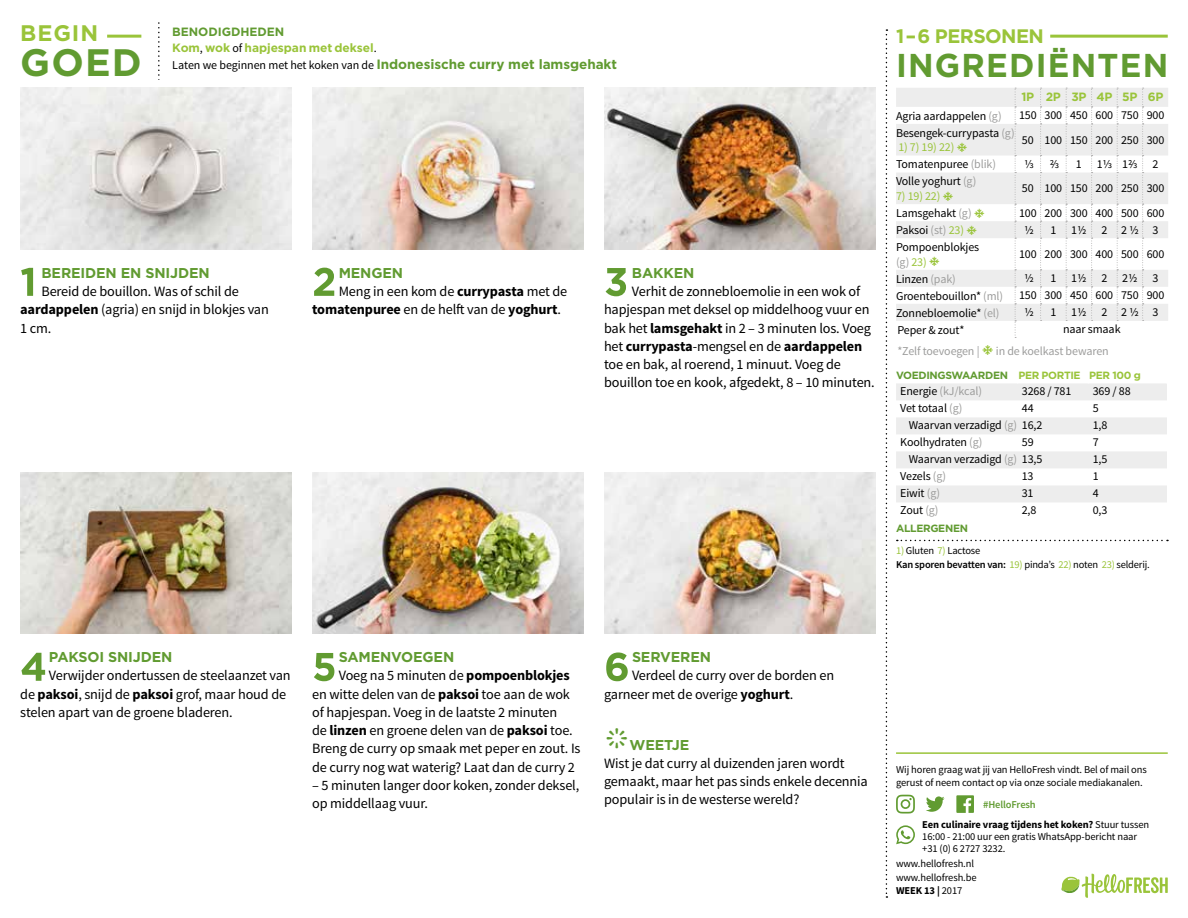
<style>
.page{position:relative;width:1188px;height:918px;background:#fff}
.page>*{position:absolute;margin:0;border:0;box-sizing:border-box;transform-origin:0 0}
.t1{font:700 38.25px "Gotham";color:#619b31}
.t2{font:700 33px "Gotham";letter-spacing:.035em;color:#619b31}
.t3{font:700 22.5px "Gotham";letter-spacing:.04em;color:#9ac43a}
.t4{font:700 19.5px "Gotham";letter-spacing:-.03em;color:#9ac43a}
.t5{font:14.25px/18.3px "Source Sans Pro";letter-spacing:-.01em;color:#000}
.t6{font:700 14.25px "Gotham";letter-spacing:-.01em;color:#619b31}
.t7{font:12px/14.7px "Source Sans Pro";letter-spacing:-.01em;color:#000}
.t8{font:12px "Source Sans Pro";letter-spacing:-.01em;color:#9d9d9c}
.t9{font:700 12px/15.6px "Gotham";letter-spacing:-.005em;color:#9ac43a}
.t10{font:12px "Source Sans Pro";color:#9ac43a}
.t11{font:700 12px "Gotham";letter-spacing:-.03em;color:#9ac43a}
.t12{font:10.5px/13.5px "Source Sans Pro";letter-spacing:-.01em;color:#000}
.t13{font:700 10.5px/20.2px "Source Sans Pro";letter-spacing:-.01em;color:#000}
.t14{font:700 10.5px "Gotham";letter-spacing:-.035em;color:#9ac43a}
.t15{font:700 10.5px "Gotham";letter-spacing:-.03em;color:#619b31}
.s1{color:#619b31}
.s2{font-family:"Source Sans Pro";font-weight:400;color:#000}
.s3{font-family:"Gotham";font-weight:700;font-size:13.5px;color:#619b31}
.s4{font-weight:700}
.s5{color:#9d9d9c}
.s6{color:#9ac43a}
.s7{color:#000}
.s8{font-weight:600}
.s9{font-weight:600;color:#619b31}
.s10{font-weight:400}
</style>
<div class="page">
<svg style="left:886px;top:29px;width:1px;height:869px"></svg>
<hr style="left:1050px;top:35px;width:118px;height:3px;background:#9ac43a">
<hr style="left:107px;top:35px;width:34px;height:3px;background:#9ac43a">
<svg style="left:21px;top:268px;width:12px;height:28px"></svg>
<svg style="left:21px;top:653px;width:24px;height:28px"></svg>
<svg style="left:314px;top:268px;width:20px;height:28px"></svg>
<svg style="left:314px;top:653px;width:20px;height:28px"></svg>
<svg style="left:606px;top:268px;width:20px;height:28px"></svg>
<svg style="left:606px;top:652px;width:22px;height:29px"></svg>
<svg style="left:896px;top:795px;width:19px;height:19px"></svg>
<svg style="left:926px;top:796px;width:19px;height:16px"></svg>
<svg style="left:956px;top:795px;width:18px;height:18px"></svg>
<svg style="left:896px;top:825px;width:19px;height:19px"></svg>
<svg style="left:1061px;top:874px;width:107px;height:24px"></svg>
<hr style="left:896px;top:752px;width:272px;height:2px;background:#9ac43a">
<svg style="left:896px;top:383px;width:271px;height:119px"></svg>
<svg style="left:897px;top:540px;width:271px;height:1px"></svg>
<img style="left:20px;top:88px;width:272px;height:162px">
<img style="left:312px;top:88px;width:272px;height:162px">
<img style="left:604px;top:88px;width:272px;height:162px">
<img style="left:20px;top:472px;width:272px;height:162px">
<img style="left:312px;top:472px;width:272px;height:162px">
<img style="left:604px;top:472px;width:272px;height:162px">
<svg style="left:158px;top:22px;width:718px;height:66px"></svg>
<svg style="left:896px;top:88px;width:272px;height:250px"></svg>
<h3 class="t3" style="left:20px;top:18px;width:79px">BEGIN</h3>
<h1 class="t1" style="left:20px;top:37px;width:123px">GOED</h1>
<p class="t9" style="left:172px;top:24px;width:206px"><span class="s1">BENODIGDHEDEN<br></span>Kom<span class="s2">,</span> wok <span class="s2">of</span> hapjespan met deksel<span class="s2">.</span></p>
<p class="t7" style="left:172px;top:58px;width:446px">Laten we beginnen met het koken van de <span class="s3">Indonesische curry met lamsgehakt</span></p>
<p class="t6" style="left:41px;top:263px;width:170px">BEREIDEN EN SNIJDEN</p>
<p class="t5" style="left:20px;top:283px;width:250px;text-indent:21px">Bereid de bouillon. Was of schil de <span class="s4">aardappelen</span> (agria) en snijd in blokjes van<br>1 cm.</p>
<p class="t6" style="left:339px;top:263px;width:66px">MENGEN</p>
<p class="t5" style="left:312px;top:283px;width:257px;text-indent:27px">Meng in een kom de <span class="s4">currypasta</span> met de <span class="s4">tomatenpuree</span> en de helft van de <span class="s4">yoghurt</span>.</p>
<p class="t6" style="left:632px;top:263px;width:64px">BAKKEN</p>
<p class="t5" style="left:604px;top:283px;width:272px;text-indent:28px">Verhit de zonnebloemolie in een wok of hapjespan met deksel op middelhoog vuur en bak het <span class="s4">lamsgehakt</span> in 2 – 3 minuten los. Voeg het <span class="s4">currypasta</span>-mengsel en de <span class="s4">aardappelen </span>toe en bak, al roerend, 1 minuut. Voeg de bouillon toe en kook, afgedekt, 8 – 10 minuten.</p>
<h3 class="t4" style="left:896px;top:23px;width:149px">1 – 6 PERSONEN</h3>
<h2 class="t2" style="left:896px;top:44px;width:274px">INGREDIËNTEN</h2>
<p class="t11" style="left:1022px;top:89px;width:143px">1P 2P 3P 4P 5P 6P</p>
<p class="t7" style="left:896px;top:109px;width:107px">Agria aardappelen <span class="s5">(g)</span></p>
<p class="t7" style="left:1019px;top:108px;width:147px">150 300 450 600 750 900</p>
<p class="t7" style="left:896px;top:126px;width:120px">Besengek-currypasta <span class="s5">(g)</span></p>
<p class="t10" style="left:898px;top:140px;width:58px">1) 7) 19) 22)</p>
<p class="t7" style="left:1022px;top:133px;width:144px">50 100 150 200 250 300</p>
<p class="t7" style="left:896px;top:157px;width:101px">Tomatenpuree <span class="s5">(blik)</span></p>
<p class="t7" style="left:1024px;top:157px;width:11px">1/3</p>
<p class="t7" style="left:1050px;top:157px;width:11px">2/3</p>
<p class="t7" style="left:1076px;top:157px;width:63px">1 11/3 12/3</p>
<p class="t7" style="left:1153px;top:157px;width:7px">2</p>
<p class="t7" style="left:896px;top:174px;width:82px">Volle yoghurt <span class="s5">(g)</span></p>
<p class="t10" style="left:896px;top:188px;width:46px">7) 19) 22)</p>
<p class="t7" style="left:1022px;top:181px;width:144px">50 100 150 200 250 300</p>
<p class="t7" style="left:896px;top:206px;width:77px">Lamsgehakt <span class="s5">(g)</span></p>
<p class="t7" style="left:1019px;top:206px;width:147px">100 200 300 400 500 600</p>
<p class="t7" style="left:896px;top:223px;width:69px">Paksoi <span class="s5">(st)</span> <span class="s6">23)</span></p>
<p class="t7" style="left:1024px;top:223px;width:11px">1/2</p>
<p class="t7" style="left:1050px;top:223px;width:110px">1 11/2 2 2 1/2 3</p>
<p class="t7" style="left:896px;top:240px;width:85px">Pompoenblokjes <span class="s5">(g)</span> <span class="s6">23)</span></p>
<p class="t7" style="left:1019px;top:247px;width:147px">100 200 300 400 500 600</p>
<p class="t7" style="left:896px;top:271px;width:61px">Linzen <span class="s5">(pak)</span></p>
<p class="t7" style="left:1024px;top:271px;width:11px">1/2</p>
<p class="t7" style="left:1050px;top:271px;width:89px">1 11/2 2 21/2</p>
<p class="t7" style="left:1153px;top:271px;width:7px">3</p>
<p class="t7" style="left:896px;top:288px;width:109px">Groentebouillon* <span class="s5">(ml)</span></p>
<p class="t7" style="left:1019px;top:288px;width:147px">150 300 450 600 750 900</p>
<p class="t7" style="left:896px;top:305px;width:105px">Zonnebloemolie* <span class="s5">(el)</span></p>
<p class="t7" style="left:1024px;top:305px;width:11px">1/2</p>
<p class="t7" style="left:1050px;top:305px;width:110px">1 11/2 2 2 1/2 3</p>
<p class="t7" style="left:897px;top:322px;width:69px">Peper &amp; zout*</p>
<p class="t7" style="left:1063px;top:322px;width:59px">naar smaak</p>
<p class="t8" style="left:897px;top:343px;width:84px">*Zelf toevoegen |</p>
<p class="t8" style="left:996px;top:343px;width:114px">in de koelkast bewaren</p>
<p class="t14" style="left:896px;top:368px;width:246px"><span class="s1">VOEDINGSWAARDEN</span> PER PORTIE PER 100 g</p>
<p class="t8" style="left:900px;top:384px;width:83px"><span class="s7">Energie</span> (kJ/kcal)</p>
<p class="t7" style="left:1022px;top:384px;width:51px">3268 / 781</p>
<p class="t7" style="left:1093px;top:384px;width:39px">369 / 88</p>
<p class="t7" style="left:900px;top:401px;width:64px">Vet totaal <span class="s5">(g)</span></p>
<p class="t7" style="left:1022px;top:401px;width:13px">44</p>
<p class="t7" style="left:1093px;top:401px;width:7px">5</p>
<p class="t7" style="left:909px;top:418px;width:135px">Waarvan verzadigd <span class="s5">(g)</span> 16,2</p>
<p class="t7" style="left:1093px;top:418px;width:16px">1,8</p>
<p class="t7" style="left:900px;top:435px;width:84px">Koolhydraten <span class="s5">(g)</span></p>
<p class="t7" style="left:1022px;top:435px;width:13px">59</p>
<p class="t7" style="left:1093px;top:435px;width:7px">7</p>
<p class="t7" style="left:909px;top:452px;width:135px">Waarvan verzadigd <span class="s5">(g)</span> 13,5</p>
<p class="t7" style="left:1093px;top:452px;width:16px">1,5</p>
<p class="t7" style="left:900px;top:469px;width:47px">Vezels <span class="s5">(g)</span></p>
<p class="t7" style="left:1022px;top:469px;width:13px">13</p>
<p class="t7" style="left:1093px;top:469px;width:7px">1</p>
<p class="t7" style="left:900px;top:486px;width:41px">Eiwit <span class="s5">(g)</span></p>
<p class="t7" style="left:1022px;top:486px;width:13px">31</p>
<p class="t7" style="left:1093px;top:486px;width:7px">4</p>
<p class="t7" style="left:900px;top:503px;width:40px">Zout <span class="s5">(g)</span></p>
<p class="t7" style="left:1022px;top:503px;width:16px">2,8</p>
<p class="t7" style="left:1093px;top:503px;width:16px">0,3</p>
<p class="t15" style="left:896px;top:521px;width:73px">ALLERGENEN</p>
<p class="t12" style="left:896px;top:544px;width:255px"><span class="s6">1)</span> Gluten <span class="s6">7)</span> Lactose<br><span class="s8">Kan sporen bevatten van:</span> <span class="s6">19)</span> pinda’s <span class="s6">22)</span> noten <span class="s6">23)</span> selderij.</p>
<p class="t6" style="left:49px;top:648px;width:125px">PAKSOI SNIJDEN</p>
<p class="t5" style="left:20px;top:667px;width:272px;text-indent:29px">Verwijder ondertussen de steelaanzet van de <span class="s4">paksoi</span>, snijd de <span class="s4">paksoi</span> grof, maar houd de stelen apart van de groene bladeren.</p>
<p class="t6" style="left:339px;top:648px;width:117px">SAMENVOEGEN</p>
<p class="t5" style="left:312px;top:667px;width:270px;text-indent:26px">Voeg na 5 minuten de <span class="s4">pompoenblokjes </span>en witte delen van de <span class="s4">paksoi</span> toe aan de wok of hapjespan. Voeg in de laatste 2 minuten<br>de <span class="s4">linzen</span> en groene delen van de <span class="s4">paksoi</span> toe.<br>Breng de curry op smaak met peper en zout. Is de curry nog wat waterig? Laat dan de curry 2</p>
<p class="t5" style="left:312px;top:776px;width:269px">– 5 minuten langer door koken, zonder deksel, op middellaag vuur.</p>
<p class="t6" style="left:632px;top:648px;width:81px">SERVEREN</p>
<p class="t5" style="left:604px;top:667px;width:232px;text-indent:28px">Verdeel de curry over de borden en garneer met de overige <span class="s4">yoghurt</span>.</p>
<p class="t6" style="left:630px;top:735px;width:61px">WEETJE</p>
<p class="t5" style="left:604px;top:754px;width:265px">Wist je dat curry al duizenden jaren wordt gemaakt, maar het pas sinds enkele decennia populair is in de westerse wereld?</p>
<p class="t12" style="left:896px;top:762px;width:252px">Wij horen graag wat jij van HelloFresh vindt. Bel of mail ons gerust of neem contact op via onze sociale mediakanalen.</p>
<p class="t13" style="left:922px;top:795px;width:229px;text-indent:61px"><span class="s9">#HelloFresh<br></span>Een culinaire vraag tijdens het koken? <span class="s10">Stuur tussen</span></p>
<p class="t12" style="left:922px;top:831px;width:216px;line-height:12px">16:00 - 21:00 uur een gratis WhatsApp-bericht naar +31 (0) 6 2727 3232.</p>
<p class="t12" style="left:896px;top:857px;width:82px">www.hellofresh.nl www.hellofresh.be<br><span class="s4">WEEK 13 |</span> 2017</p>
</div>
